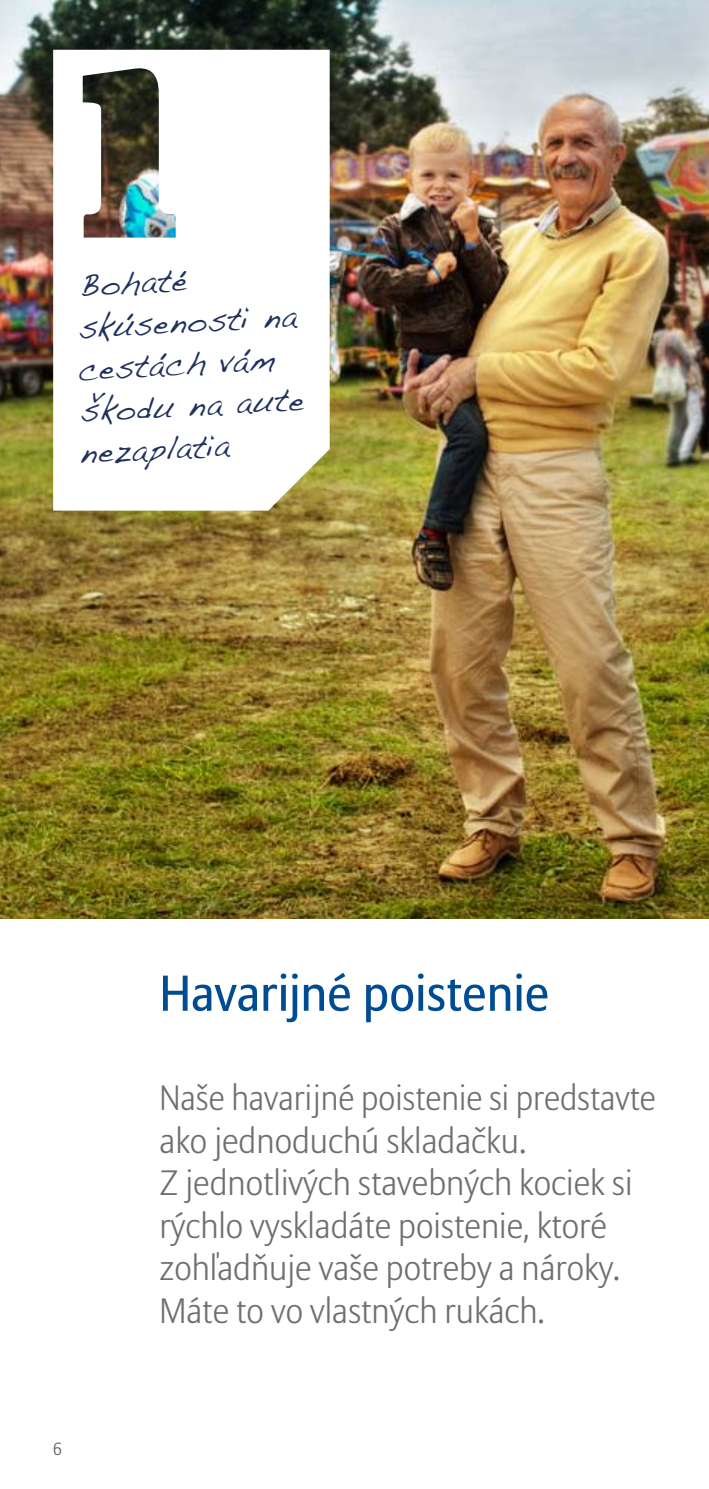
<style>
.page{position:relative;width:709px;height:1489px;background:#fff}
.page>*{position:absolute;margin:0;border:0;box-sizing:border-box;transform-origin:0 0}
.t1{font:50px "Allianz Sans";color:#004c93}
.t2{font:300 35px/42.5px "Allianz Sans";color:#706f6f}
.t3{font:32.5px/41.8px "Handwriting Dakota";color:#20315e;scale:.95 1}
.t4{font:300 17.5px "Allianz Sans";color:#575756}
</style>
<div class="page">
<img style="left:0;top:0;width:709px;height:918px">
<svg style="left:53px;top:50px;width:277px;height:460px"></svg>
<p class="t3" style="left:70px;top:264px;width:239px;rotate:-3deg">Bohaté skúsenosti na cestách vám škodu na aute nezaplatia</p>
<p class="t4" style="left:53px;top:1438px;width:10px">6</p>
<h1 class="t1" style="left:159px;top:963px;width:391px">Havarijné poistenie</h1>
<p class="t2" style="left:159px;top:1078px;width:498px">Naše havarijné poistenie si predstavte ako jednoduchú skladačku.<br>Z jednotlivých stavebných kociek si rýchlo vyskladáte poistenie, ktoré zohľadňuje vaše potreby a nároky.<br>Máte to vo vlastných rukách.</p>
</div>
